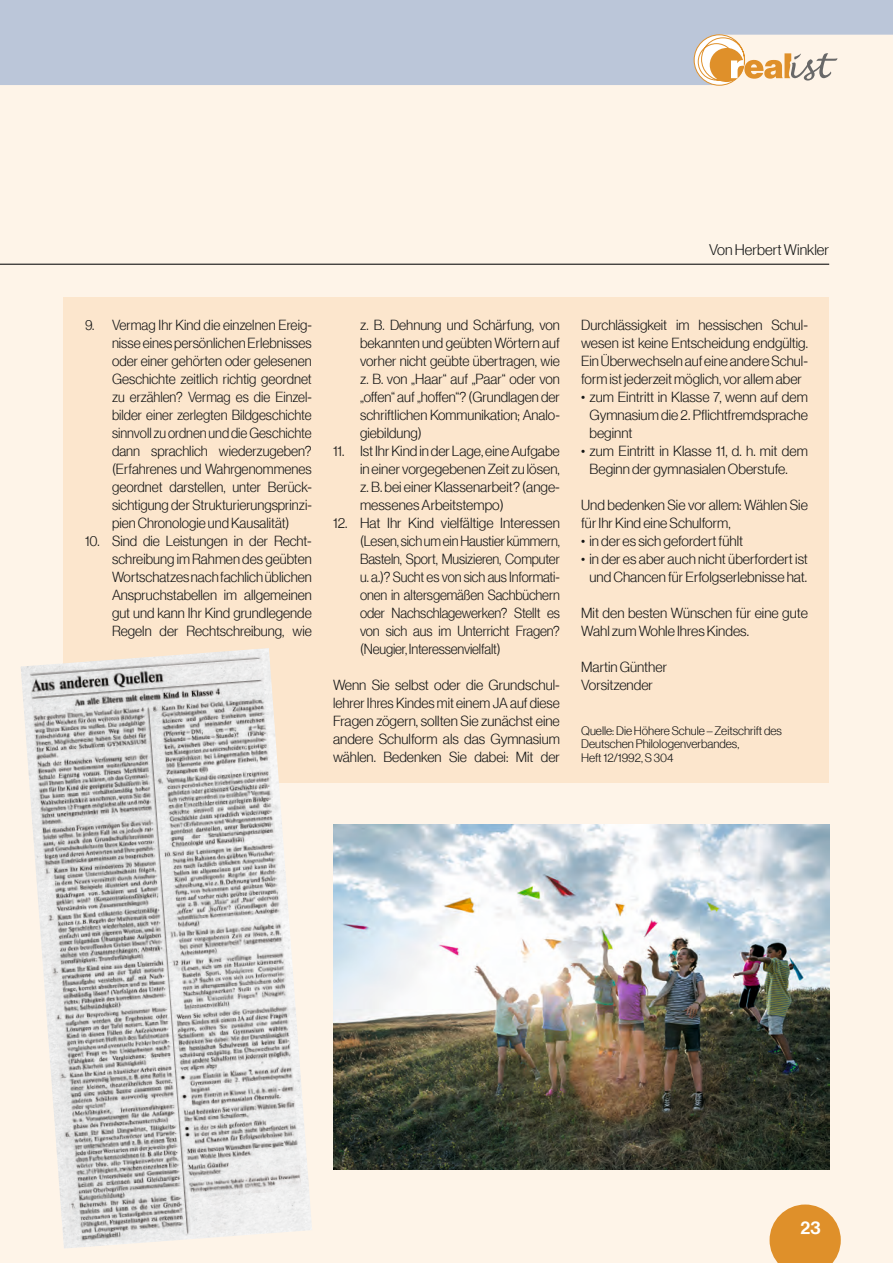
<style>
.page{position:relative;width:893px;height:1263px;background:#fef4e8}
.page>*{position:absolute;margin:0;border:0;box-sizing:border-box;transform-origin:0 0}
.t1{font:18px "N Haas Grotesk DS Pro 65 Md";color:#fff}
.t2{font:15px "N Haas Grotesk DS Pro 45 Lt";color:#151616}
.t3{font:14.25px/18px "N Haas Grotesk DS Pro 45 Lt";color:#151616;text-align:justify}
.t4{font:12px/13.5px "N Haas Grotesk DS Pro 45 Lt";color:#151616}
</style>
<div class="page">
<svg style="left:770px;top:1204px;width:71px;height:59px"></svg>
<div style="left:0;top:0;width:893px;height:85px;background:#bbc6d9"></div>
<svg style="left:694px;top:35px;width:143px;height:50px"></svg>
<hr style="left:0;top:264px;width:829px;height:1px;background:#151616">
<div style="left:64px;top:298px;width:765px;height:485px;background:#fce6cd"></div>
<img style="left:333px;top:825px;width:496px;height:344px">
<img style="left:21px;top:648px;width:291px;height:600px">
<img style="left:29px;top:653px;width:276px;height:591px">
<p class="t2" style="left:709px;top:241px;width:122px">Von Herbert Winkler</p>
<p class="t3" style="left:112px;top:316px;width:201px;text-indent:-27px">9. Vermag Ihr Kind die einzelnen Ereig&shy;nisse eines persönlichen Erlebnisses oder einer gehörten oder gelesenen Geschichte zeitlich richtig geordnet zu erzählen? Vermag es die Einzel&shy;bilder einer zerlegten Bildgeschichte sinnvoll zu ordnen und die Geschichte dann sprachlich wiederzugeben? (Erfahrenes und Wahrgenommenes geordnet darstellen, unter Berück&shy;sichtigung der Strukturierungsprinzi&shy;pien Chronologie und Kausalität)</p>
<p class="t3" style="left:112px;top:532px;width:201px;text-indent:-27px">10. Sind die Leistungen in der Recht&shy;schreibung im Rahmen des geübten Wortschatzes nach fachlich üblichen Anspruchstabellen im allgemeinen gut und kann Ihr Kind grundlegende Regeln der Rechtschreibung, wie</p>
<p class="t3" style="left:360px;top:316px;width:201px">z. B. Dehnung und Schärfung, von bekannten und geübten Wörtern auf vorher nicht geübte übertragen, wie z. B. von „Haar“ auf „Paar“ oder von „offen“ auf „hoffen“? (Grundlagen der schriftlichen Kommunikation; Analo&shy;giebildung)</p>
<p class="t3" style="left:360px;top:442px;width:201px;text-indent:-27px">11. Ist Ihr Kind in der Lage, eine Aufgabe in einer vorgegebenen Zeit zu lösen, z. B. bei einer Klassenarbeit? (ange&shy;messenes Arbeitstempo)</p>
<p class="t3" style="left:360px;top:514px;width:201px;text-indent:-27px">12. Hat Ihr Kind vielfältige Interessen (Lesen, sich um ein Haustier kümmern, Basteln, Sport, Musizieren, Computer u. a.)? Sucht es von sich aus Informati&shy;onen in altersgemäßen Sachbüchern oder Nachschlagewerken? Stellt es von sich aus im Unterricht Fragen? (Neugier, Interessenvielfalt)</p>
<p class="t3" style="left:333px;top:676px;width:228px">Wenn Sie selbst oder die Grundschul&shy;lehrer Ihres Kindes mit einem JA auf diese Fragen zögern, sollten Sie zunächst eine andere Schulform als das Gymnasium wählen. Bedenken Sie dabei: Mit der</p>
<p class="t3" style="left:581px;top:316px;width:228px">Durchlässigkeit im hessischen Schul&shy;wesen ist keine Entscheidung endgültig.<br>Ein Überwechseln auf eine andere Schul&shy;form ist jederzeit möglich, vor allem aber</p>
<p class="t3" style="left:589px;top:388px;width:220px;text-indent:-8px">• zum Eintritt in Klasse 7, wenn auf dem Gymnasium die 2. Pflichtfremdsprache beginnt</p>
<p class="t3" style="left:589px;top:442px;width:220px;text-indent:-8px">• zum Eintritt in Klasse 11, d. h. mit dem<br>Beginn der gymnasialen Oberstufe.</p>
<p class="t3" style="left:581px;top:496px;width:228px">Und bedenken Sie vor allem: Wählen Sie für Ihr Kind eine Schulform,</p>
<p class="t3" style="left:581px;top:532px;width:164px">• in der es sich gefordert fühlt</p>
<p class="t3" style="left:581px;top:550px;width:228px;text-align:center">• in der es aber auch nicht überfordert ist und Chancen für Erfolgserlebnisse hat.</p>
<p class="t3" style="left:581px;top:604px;width:228px">Mit den besten Wünschen für eine gute<br>Wahl zum Wohle Ihres Kindes.</p>
<p class="t3" style="left:581px;top:658px;width:87px">Martin Günther<br>Vorsitzender</p>
<p class="t4" style="left:581px;top:724px;width:202px">Quelle: Die Höhere Schule – Zeitschrift des<br>Deutschen Philologenverbandes,<br>Heft 12/1992, S 304</p>
<p class="t1" style="left:801px;top:1217px;width:22px">23</p>
</div>
